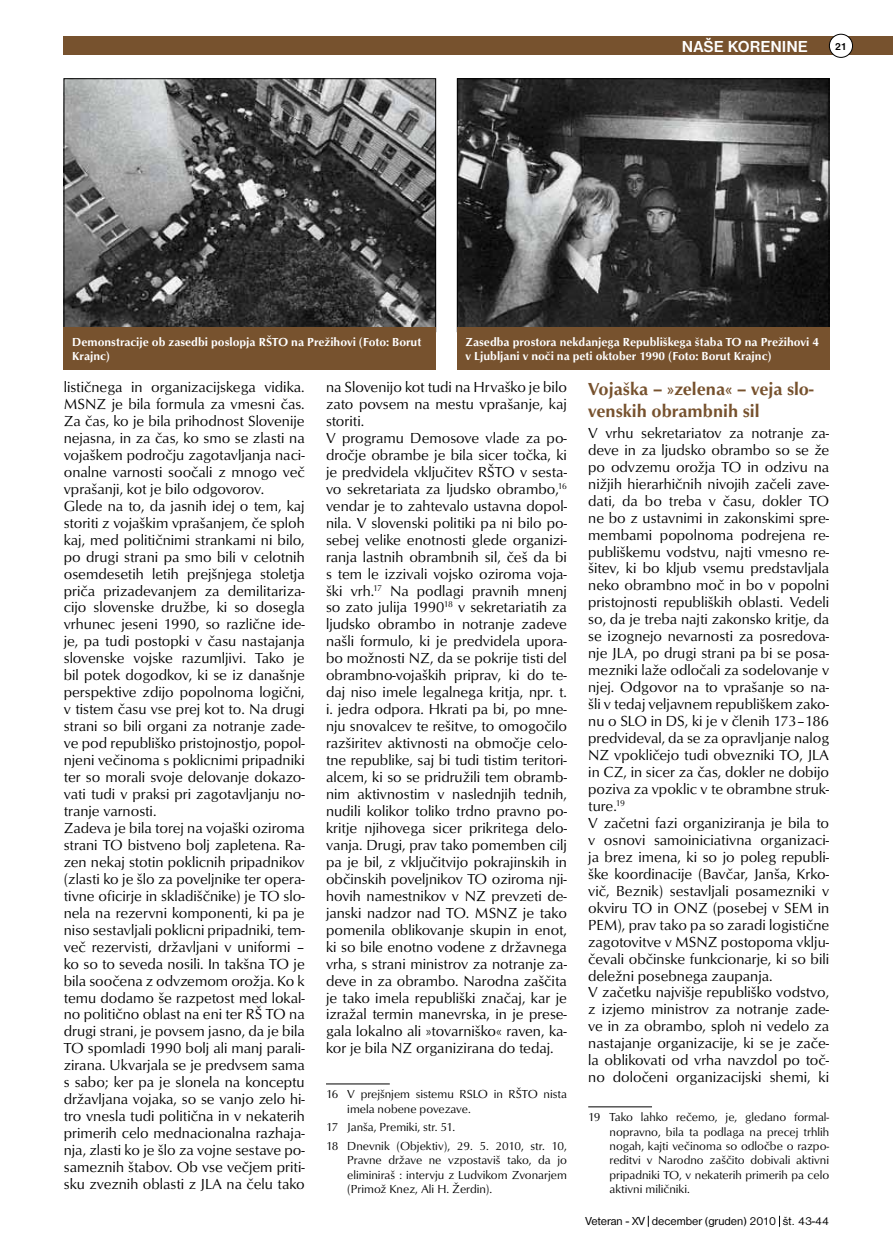
<style>
.page{position:relative;width:893px;height:1255px;background:#fff}
.page>*{position:absolute;margin:0;border:0;box-sizing:border-box;transform-origin:0 0}
.t1{font:500 18px/21.6px "Optus TEE";color:#77522e}
.t2{font:700 16.5px "Nimbus San DEE";color:#fff}
.t3{font:15px/17px "Optus TEE";color:#000}
.t4{font:12px/14.4px "Optus TEE";color:#000;text-align:justify}
.t5{font:500 12px/13.5px "Optus TEE";color:#fff}
.t6{font:12px "Nimbus San DEE";color:#000}
.t7{font:700 10.5px "Nimbus San DEE";color:#000}
</style>
<div class="page">
<hr style="left:588px;top:1106px;width:64px;height:1px;background:#000">
<div style="left:64px;top:36px;width:829px;height:19px;background:#77522e"></div>
<div style="left:829px;top:34px;width:23px;height:23px;background:#fff;border-radius:50%"></div>
<div style="left:829px;top:34px;width:24px;height:24px;border:1px solid #000;border-radius:50%"></div>
<hr style="left:326px;top:1083px;width:64px;height:1px;background:#000">
<img style="left:459px;top:80px;width:368px;height:247px">
<img style="left:66px;top:80px;width:368px;height:247px">
<div style="left:64px;top:327px;width:372px;height:42px;background:#77522e"></div>
<div style="left:457px;top:327px;width:372px;height:42px;background:#77522e"></div>
<p class="t2" style="left:682px;top:37px;width:128px">NAŠE KORENINE</p>
<p class="t7" style="left:835px;top:40px;width:14px">21</p>
<p class="t5" style="left:72px;top:335px;width:351px">Demonstracije ob zasedbi poslopja RŠTO na Prežihovi (Foto: Borut<br>Krajnc)</p>
<p class="t5" style="left:466px;top:335px;width:355px">Zasedba prostora nekdanjega Republiškega štaba TO na Prežihovi 4 v Ljubljani v noči na peti oktober 1990 (Foto: Borut Krajnc)</p>
<p class="t3" style="left:64px;top:378px;width:242px">lističnega in organizacijskega vidika.<br>MSNZ je bila formula za vmesni čas.<br>Za čas, ko je bila prihodnost Slovenije nejasna, in za čas, ko smo se zlasti na vojaškem področju zagotavljanja naci&shy;onalne varnosti soočali z mnogo več vprašanji, kot je bilo odgovorov.<br>Glede na to, da jasnih idej o tem, kaj storiti z vojaškim vprašanjem, če sploh kaj, med političnimi strankami ni bilo, po drugi strani pa smo bili v celotnih osemdesetih letih prejšnjega stoletja priča prizadevanjem za demilitariza&shy;cijo slovenske družbe, ki so dosegla vrhunec jeseni 1990, so različne ide&shy;je, pa tudi postopki v času nastajanja slovenske vojske razumljivi. Tako je bil potek dogodkov, ki se iz današnje perspektive zdijo popolnoma logični, v tistem času vse prej kot to. Na drugi strani so bili organi za notranje zade&shy;ve pod republiško pristojnostjo, popol&shy;njeni večinoma s poklicnimi pripadniki ter so morali svoje delovanje dokazo&shy;vati tudi v praksi pri zagotavljanju no&shy;tranje varnosti.<br>Zadeva je bila torej na vojaški oziroma strani TO bistveno bolj zapletena. Ra&shy;zen nekaj stotin poklicnih pripadnikov (zlasti ko je šlo za poveljnike ter opera&shy;tivne oficirje in skladiščnike) je TO slo&shy;nela na rezervni komponenti, ki pa je niso sestavljali poklicni pripadniki, tem&shy;več rezervisti, državljani v uniformi – ko so to seveda nosili. In takšna TO je bila soočena z odvzemom orožja. Ko k temu dodamo še razpetost med lokal&shy;no politično oblast na eni ter RŠ TO na drugi strani, je povsem jasno, da je bila TO spomladi 1990 bolj ali manj parali&shy;zirana. Ukvarjala se je predvsem sama s sabo; ker pa je slonela na konceptu državljana vojaka, so se vanjo zelo hi&shy;tro vnesla tudi politična in v nekaterih primerih celo mednacionalna razhaja&shy;nja, zlasti ko je šlo za vojne sestave po&shy;sameznih štabov. Ob vse večjem priti&shy;sku zveznih oblasti z JLA na čelu tako</p>
<p class="t3" style="left:326px;top:378px;width:242px">na Slovenijo kot tudi na Hrvaško je bilo zato povsem na mestu vprašanje, kaj storiti.<br>V programu Demosove vlade za po&shy;dročje obrambe je bila sicer točka, ki je predvidela vključitev RŠTO v sesta&shy;vo sekretariata za ljudsko obrambo,<sup>16 </sup>vendar je to zahtevalo ustavna dopol&shy;nila. V slovenski politiki pa ni bilo po&shy;sebej velike enotnosti glede organizi&shy;ranja lastnih obrambnih sil, češ da bi s tem le izzivali vojsko oziroma voja&shy;ški vrh.<sup>17</sup> Na podlagi pravnih mnenj so zato julija 1990<sup>18</sup> v sekretariatih za ljudsko obrambo in notranje zadeve našli formulo, ki je predvidela upora&shy;bo možnosti NZ, da se pokrije tisti del obrambno-vojaških priprav, ki do te&shy;daj niso imele legalnega kritja, npr. t. i. jedra odpora. Hkrati pa bi, po mne&shy;nju snovalcev te rešitve, to omogočilo razširitev aktivnosti na območje celo&shy;tne republike, saj bi tudi tistim teritori&shy;alcem, ki so se pridružili tem obramb&shy;nim aktivnostim v naslednjih tednih, nudili kolikor toliko trdno pravno po&shy;kritje njihovega sicer prikritega delo&shy;vanja. Drugi, prav tako pomemben cilj pa je bil, z vključitvijo pokrajinskih in občinskih poveljnikov TO oziroma nji&shy;hovih namestnikov v NZ prevzeti de&shy;janski nadzor nad TO. MSNZ je tako pomenila oblikovanje skupin in enot, ki so bile enotno vodene z državnega vrha, s strani ministrov za notranje za&shy;deve in za obrambo. Narodna zaščita je tako imela republiški značaj, kar je izražal termin manevrska, in je prese&shy;gala lokalno ali »tovarniško« raven, ka&shy;kor je bila NZ organizirana do tedaj.</p>
<p class="t4" style="left:347px;top:1086px;width:221px;text-indent:-21px">16 V prejšnjem sistemu RSLO in RŠTO nista imela nobene povezave.</p>
<p class="t4" style="left:326px;top:1117px;width:242px;line-height:18.6px">17 Janša, Premiki, str. 51.<br>18 Dnevnik (Objektiv), 29. 5. 2010, str. 10,</p>
<p class="t4" style="left:347px;top:1153px;width:221px">Pravne države ne vzpostaviš tako, da jo eliminiraš : intervju z Ludvikom Zvonarjem (Primož Knez, Ali H. Žerdin).</p>
<p class="t1" style="left:588px;top:378px;width:227px">Vojaška – »zelena« – veja slo&shy;venskih obrambnih sil</p>
<p class="t3" style="left:588px;top:424px;width:242px">V vrhu sekretariatov za notranje za&shy;deve in za ljudsko obrambo so se že po odvzemu orožja TO in odzivu na nižjih hierarhičnih nivojih začeli zave&shy;dati, da bo treba v času, dokler TO ne bo z ustavnimi in zakonskimi spre&shy;membami popolnoma podrejena re&shy;publiškemu vodstvu, najti vmesno re&shy;šitev, ki bo kljub vsemu predstavljala neko obrambno moč in bo v popolni pristojnosti republiških oblasti. Vedeli so, da je treba najti zakonsko kritje, da se izognejo nevarnosti za posredova&shy;nje JLA, po drugi strani pa bi se posa&shy;mezniki laže odločali za sodelovanje v njej. Odgovor na to vprašanje so na&shy;šli v tedaj veljavnem republiškem zako&shy;nu o SLO in DS, ki je v členih 173–186 predvideval, da se za opravljanje nalog NZ vpokličejo tudi obvezniki TO, JLA in CZ, in sicer za čas, dokler ne dobijo poziva za vpoklic v te obrambne struk&shy;ture.<sup>19<br></sup>V začetni fazi organiziranja je bila to v osnovi samoiniciativna organizaci&shy;ja brez imena, ki so jo poleg republi&shy;ške koordinacije (Bavčar, Janša, Krko&shy;vič, Beznik) sestavljali posamezniki v okviru TO in ONZ (posebej v SEM in PEM), prav tako pa so zaradi logistične zagotovitve v MSNZ postopoma vklju&shy;čevali občinske funkcionarje, ki so bili deležni posebnega zaupanja.<br>V začetku najvišje republiško vodstvo, z izjemo ministrov za notranje zade&shy;ve in za obrambo, sploh ni vedelo za nastajanje organizacije, ki se je zače&shy;la oblikovati od vrha navzdol po toč&shy;no določeni organizacijski shemi, ki</p>
<p class="t4" style="left:609px;top:1109px;width:221px;text-indent:-21px">19 Tako lahko rečemo, je, gledano formal&shy;nopravno, bila ta podlaga na precej trhlih nogah, kajti večinoma so odločbe o razpo&shy;reditvi v Narodno zaščito dobivali aktivni pripadniki TO, v nekaterih primerih pa celo aktivni miličniki.</p>
<p class="t6" style="left:586px;top:1213px;width:245px">Veteran - XV december (gruden) 2010 št. 43-44</p>
</div>
